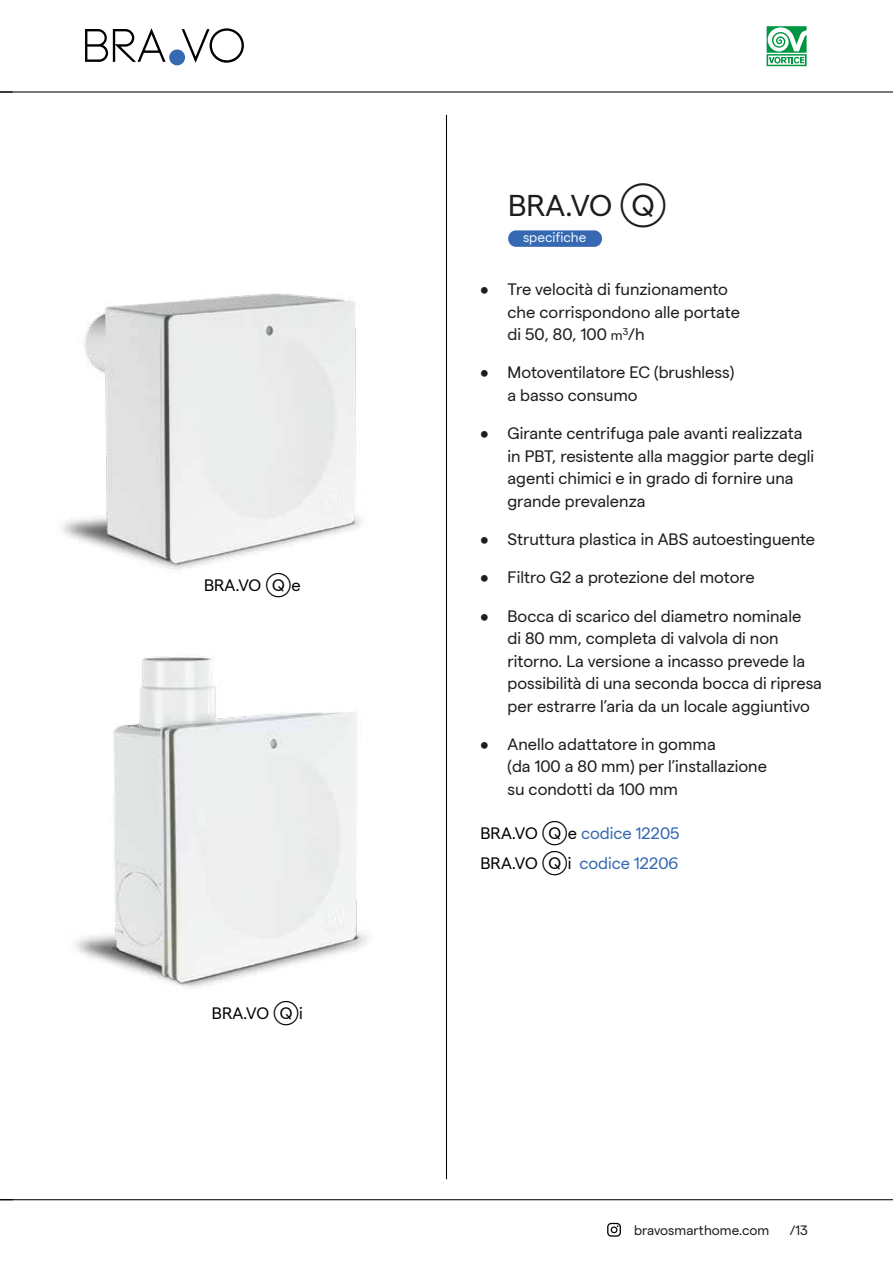
<style>
.page{position:relative;width:893px;height:1263px;background:#fff}
.page>*{position:absolute;margin:0;border:0;box-sizing:border-box;transform-origin:0 0}
.t1{font:30px "Matter";color:#1d1d1b}
.t2{font:16.5px/22.5px "Matter";color:#1d1d1b}
.t3{font:16.5px/30px "Matter";color:#3669b1}
.t4{font:16.5px "Matter";color:#000}
.t5{font:13.5px "Matter";color:#1d1d1b}
.t6{font:13.5px "Matter";color:#eef8fe}
.s1{font-family:"Bravo Icons LT"}
.s2{font-size:13.5px}
.s3{color:#000}
.s4{font-family:"Bravo Icons LT";color:#000}
</style>
<div class="page">
<hr style="left:446px;top:115px;width:1px;height:1064px;background:#000">
<div style="left:508px;top:230px;width:94px;height:17px;background:#3669b1;border-radius:8px"></div>
<img style="left:61px;top:293px;width:302px;height:277px">
<img style="left:75px;top:656px;width:293px;height:332px">
<hr style="left:0;top:91px;width:893px;height:2px;background:#000">
<svg style="left:85px;top:28px;width:159px;height:35px"></svg>
<div style="left:169px;top:49px;width:16px;height:16px;background:#3669b1;border-radius:50%"></div>
<hr style="left:0;top:1199px;width:893px;height:1px;background:#000">
<svg style="left:607px;top:1223px;width:14px;height:14px"></svg>
<svg style="left:766px;top:26px;width:41px;height:41px"></svg>
<svg style="left:767px;top:26px;width:40px;height:40px"></svg>
<p class="t4" style="left:204px;top:573px;width:98px">BRA.VO <span class="s1">Q</span>e</p>
<p class="t4" style="left:212px;top:1001px;width:92px">BRA.VO <span class="s1">Q</span>i</p>
<h1 class="t1" style="left:508px;top:183px;width:160px">BRA.VO <span class="s1">Q</span></h1>
<p class="t6" style="left:523px;top:228px;width:65px">specifiche</p>
<p class="t2" style="left:507px;top:277px;width:234px;text-indent:-27px">• Tre velocità di funzionamento che corrispondono alle portate di 50, 80, 100 <span class="s2">m</span><sup>3</sup>/h</p>
<p class="t2" style="left:507px;top:360px;width:228px;text-indent:-27px">• Motoventilatore EC (brushless) a basso consumo</p>
<p class="t2" style="left:507px;top:421px;width:308px;text-indent:-27px">• Girante centrifuga pale avanti realizzata in PBT, resistente alla maggior parte degli agenti chimici e in grado di fornire una grande prevalenza</p>
<p class="t2" style="left:480px;top:527px;width:336px">• Struttura plastica in ABS autoestinguente</p>
<p class="t2" style="left:480px;top:565px;width:276px">• Filtro G2 a protezione del motore</p>
<p class="t2" style="left:507px;top:603px;width:316px;text-indent:-27px">• Bocca di scarico del diametro nominale<br>di 80 mm, completa di valvola di non ritorno. La versione a incasso prevede la possibilità di una seconda bocca di ripresa per estrarre l’aria da un locale aggiuntivo</p>
<p class="t2" style="left:507px;top:731px;width:261px;text-indent:-27px">• Anello adattatore in gomma<br>(da 100 a 80 mm) per l’installazione su condotti da 100 mm</p>
<p class="t3" style="left:480px;top:816px;width:201px"><span class="s3">BRA.VO</span> <span class="s4">Q</span><span class="s3">e</span> codice 12205<br><span class="s3">BRA.VO</span> <span class="s4">Q</span><span class="s3">i</span> codice 12206</p>
<p class="t5" style="left:634px;top:1220px;width:137px">bravosmarthome.com</p>
<p class="t5" style="left:790px;top:1220px;width:20px">/13</p>
</div>
